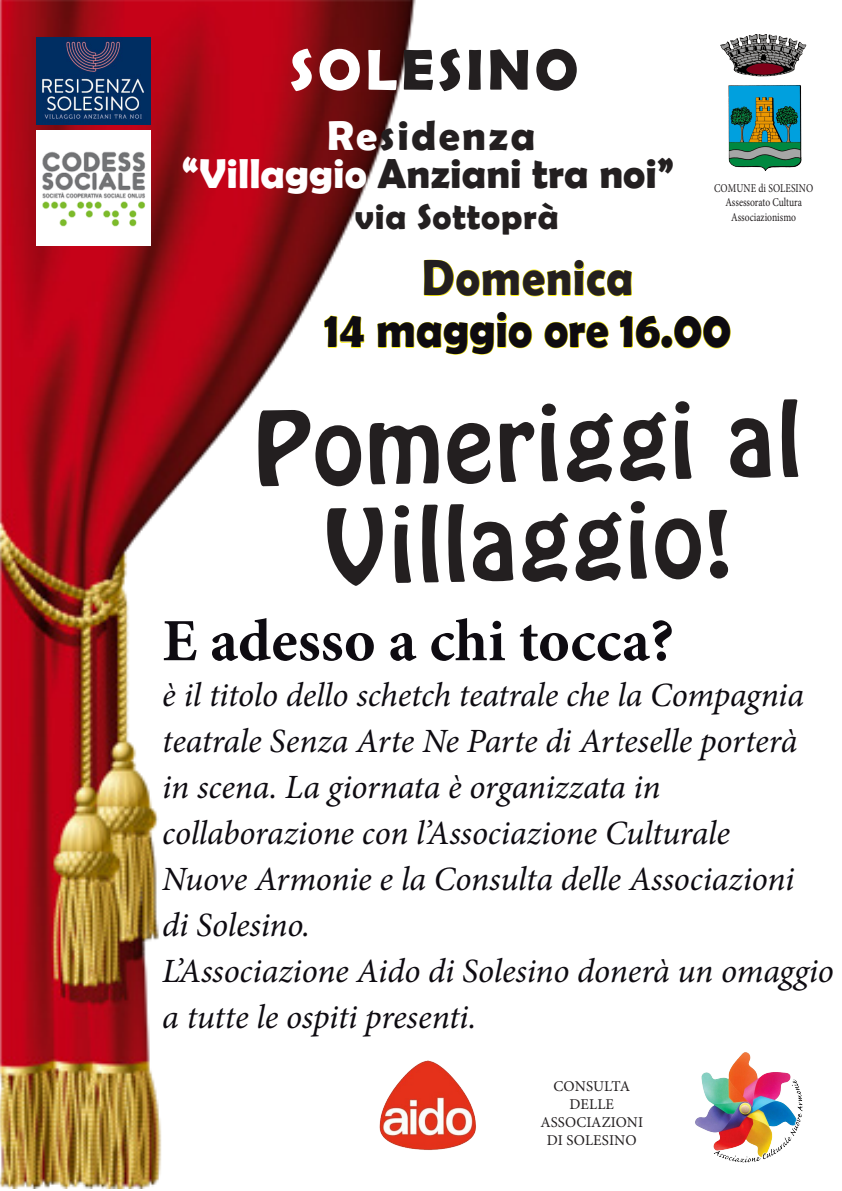
<style>
.page{position:relative;width:842px;height:1191px;background:#fff}
.page>*{position:absolute;margin:0;border:0;box-sizing:border-box;transform-origin:0 0}
.t1{font:91px "Hobo Std";color:#231f20}
.t2{font:700 60px "Minion Pro";color:#0e0b11}
.t3{font:700 58px "Berlin Sans FB Demi";letter-spacing:.07em;color:#231f20}
.t4{font:700 51px "Berlin Sans FB Demi";color:#0e0b11;scale:.9 1}
.t5{font:700 51px "Berlin Sans FB Demi";letter-spacing:.02em;color:#231f20;scale:.9 1}
.t6{font:700 42px "Berlin Sans FB Demi";color:#231f20}
.t7{font:700 42px "Berlin Sans FB Demi";letter-spacing:.06em;color:#231f20}
.t8{font:700 36px "Berlin Sans FB Demi";letter-spacing:.02em;color:#231f20}
.t9{font:italic 34px/46px "Minion Pro";letter-spacing:-.005em;color:#0e0b11}
.t10{font:15px "Minion Pro";letter-spacing:.01em;color:#231f20}
.t11{font:12px "Minion Pro";color:#231f20;scale:.8 1}
.s1{color:#fff}
.s2{font-size:81px}
</style>
<div class="page">
<img style="left:720px;top:35px;width:87px;height:135px">
<img style="left:419px;top:1060px;width:57px;height:90px">
<img style="left:695px;top:1052px;width:108px;height:111px">
<img style="left:0;top:0;width:419px;height:1188px">
<svg style="left:424px;top:260px;width:208px;height:36px"></svg>
<svg style="left:324px;top:309px;width:40px;height:68px"></svg>
<svg style="left:377px;top:312px;width:155px;height:43px"></svg>
<svg style="left:544px;top:321px;width:65px;height:27px"></svg>
<svg style="left:620px;top:315px;width:111px;height:34px"></svg>
<img style="left:36px;top:37px;width:114px;height:87px">
<img style="left:36px;top:131px;width:114px;height:114px">
<p class="t3" style="left:290px;top:36px;width:290px"><span class="s1">SOL</span>ESINO</p>
<p class="t7" style="left:327px;top:111px;width:210px"><span class="s1">Re</span>sidenza</p>
<p class="t6" style="left:182px;top:149px;width:494px"><span class="s1">“Villaggio</span> Anziani tra noi”</p>
<p class="t8" style="left:355px;top:196px;width:206px">via Sottoprà</p>
<p class="t11" style="left:714px;top:180px;width:125px">COMUNE di SOLESINO</p>
<p class="t11" style="left:725px;top:195px;width:97px">Assessorato Cultura</p>
<p class="t11" style="left:731px;top:209px;width:83px">Associazionismo</p>
<p class="t5" style="left:422px;top:248px;width:236px">Domenica</p>
<p class="t4" style="left:325px;top:300px;width:453px">14 maggio ore 16.00</p>
<p class="t1" style="left:253px;top:386px;width:548px;rotate:-1deg">Pomeriggi al</p>
<p class="t1" style="left:325px;top:484px;width:407px;rotate:-1deg">Villaggio<span class="s2">!</span></p>
<p class="t2" style="left:162px;top:599px;width:513px">E adesso a chi tocca?</p>
<p class="t9" style="left:162px;top:672px;width:643px">è il titolo dello schetch teatrale che la Compagnia teatrale Senza Arte Ne Parte di Arteselle porterà</p>
<p class="t9" style="left:162px;top:764px;width:500px">in scena. La giornata è organizzata in</p>
<p class="t9" style="left:162px;top:810px;width:569px">collaborazione con l’Associazione Culturale</p>
<p class="t9" style="left:162px;top:856px;width:634px">Nuove Armonie e la Consulta delle Associazioni</p>
<p class="t9" style="left:162px;top:902px;width:149px">di Solesino.</p>
<p class="t9" style="left:162px;top:948px;width:673px">L’Associazione Aido di Solesino donerà un omaggio a tutte le ospiti presenti.</p>
<p class="t10" style="left:553px;top:1076px;width:78px">CONSULTA</p>
<p class="t10" style="left:569px;top:1094px;width:46px">DELLE</p>
<p class="t10" style="left:540px;top:1112px;width:104px">ASSOCIAZIONI</p>
<p class="t10" style="left:547px;top:1130px;width:91px">DI SOLESINO</p>
</div>
